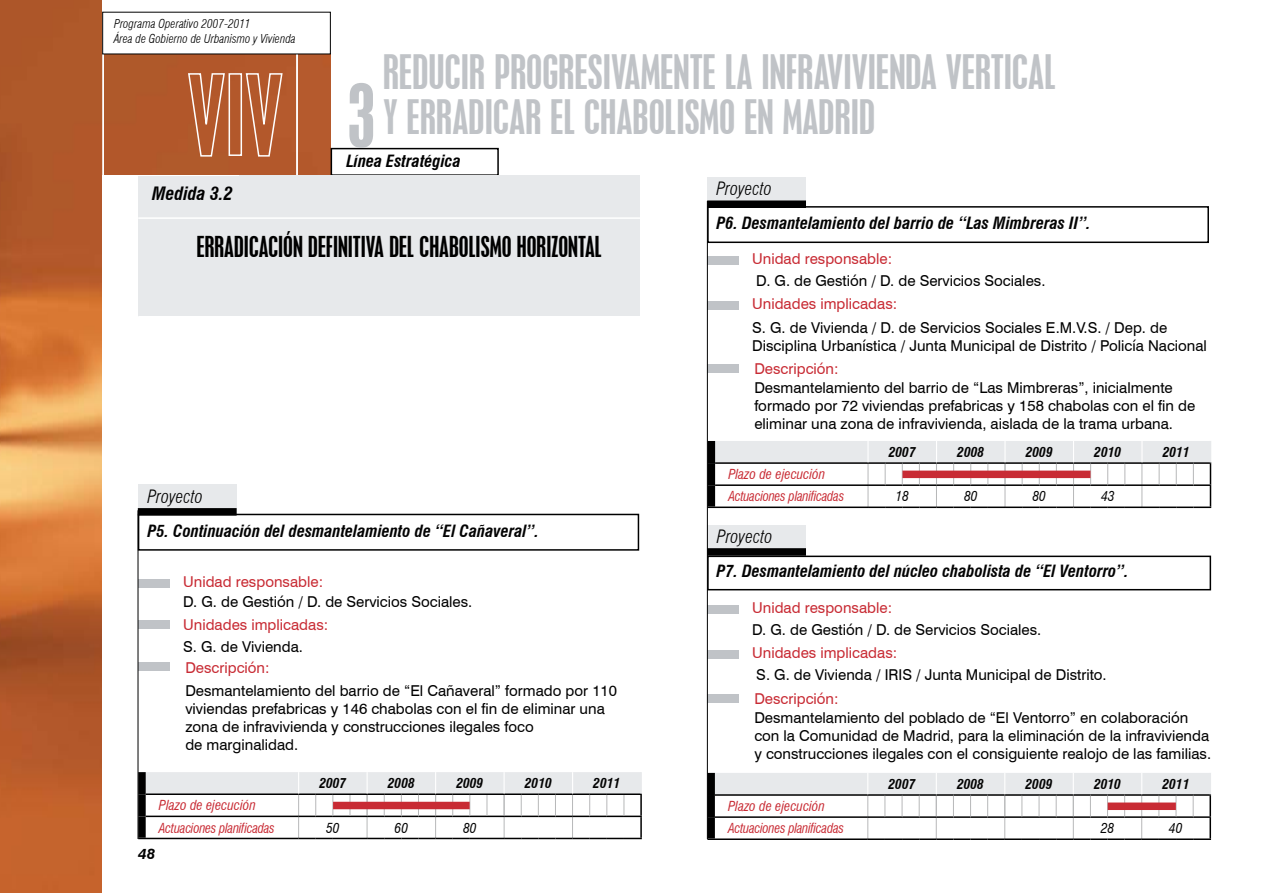
<style>
.page{position:relative;width:1263px;height:893px;background:#fff}
.page>*{position:absolute;margin:0;border:0;box-sizing:border-box;transform-origin:0 0}
.t1{font:84px "Swiss 924 BT Regular B";color:#c0c3c7}
.t2{font:condensed 42px/45px "Placard";color:#c0c3c7}
.t3{font:condensed 25.5px "Placard";color:#000}
.t4{font:italic 300 condensed 18px "Swiss 721 BT";color:#000}
.t5{font:italic 700 condensed 18px "Swiss 721 BT";color:#000}
.t6{font:italic 700 condensed 16.5px "Swiss 721 BT";color:#030303}
.t7{font:italic 700 condensed 16.5px "Swiss 721 BT";color:#000}
.t8{font:15px/18px "Swiss 721 BT";color:#000}
.t9{font:15px "Swiss 721 BT";color:#c82b34}
.t10{font:italic 700 15px "Swiss 721 BT";color:#000}
.t11{font:italic condensed 13.5px/22px "Swiss 721 BT";letter-spacing:-.02em;color:#c82b34}
.t12{font:italic 700 condensed 13.5px "Swiss 721 BT";color:#030303}
.t13{font:italic condensed 13.5px "Swiss 721 BT";color:#030303}
.t14{font:italic 300 condensed 12px/14.4px "Swiss 721 BT";color:#000}
</style>
<div class="page">
<img style="left:0;top:0;width:331px;height:893px">
<div style="left:102px;top:176px;width:269px;height:717px;background:#fff"></div>
<div style="left:102px;top:0;width:229px;height:54px;background:#fff"></div>
<svg style="left:187px;top:72px;width:39px;height:85px;background:#bc6e47"></svg>
<div style="left:229px;top:73px;width:13px;height:83px;border:2px solid #fff"></div>
<svg style="left:245px;top:72px;width:38px;height:85px;background:#bd6f48"></svg>
<hr style="left:296px;top:54px;width:2px;height:124px;background:#fff">
<hr style="left:102px;top:54px;width:2px;height:122px;background:#fff">
<div style="left:331px;top:148px;width:168px;height:28px;border:2px solid #000"></div>
<div style="left:138px;top:176px;width:502px;height:141px;background:#e7e9eb"></div>
<hr style="left:138px;top:316px;width:502px;height:1px;background:#fff">
<hr style="left:138px;top:217px;width:502px;height:2px;background:#fff">
<div style="left:707px;top:525px;width:99px;height:29px;background:#e7e9eb"></div>
<div style="left:707px;top:556px;width:504px;height:34px;border:2px solid #000"></div>
<div style="left:707px;top:605px;width:32px;height:9px;background:#c0c3c7"></div>
<div style="left:707px;top:650px;width:32px;height:8px;background:#c0c3c7"></div>
<div style="left:707px;top:695px;width:32px;height:8px;background:#c0c3c7"></div>
<div style="left:707px;top:548px;width:99px;height:8px;background:#000"></div>
<div style="left:138px;top:485px;width:99px;height:29px;background:#e7e9eb"></div>
<div style="left:138px;top:514px;width:501px;height:37px;border:2px solid #000"></div>
<div style="left:138px;top:579px;width:31px;height:8px;background:#c0c3c7"></div>
<div style="left:138px;top:621px;width:31px;height:8px;background:#c0c3c7"></div>
<div style="left:138px;top:662px;width:31px;height:9px;background:#c0c3c7"></div>
<div style="left:138px;top:508px;width:99px;height:8px;background:#000"></div>
<div style="left:707px;top:177px;width:99px;height:29px;background:#e7e9eb"></div>
<div style="left:707px;top:206px;width:502px;height:37px;border:2px solid #000"></div>
<div style="left:707px;top:256px;width:32px;height:9px;background:#c0c3c7"></div>
<div style="left:707px;top:301px;width:32px;height:8px;background:#c0c3c7"></div>
<div style="left:707px;top:364px;width:32px;height:8px;background:#c0c3c7"></div>
<div style="left:707px;top:200px;width:99px;height:8px;background:#000"></div>
<hr style="left:138px;top:510px;width:1px;height:329px;background:#000">
<hr style="left:707px;top:201px;width:1px;height:638px;background:#000">
<hr style="left:572px;top:795px;width:1px;height:43px;background:#b7b8b9">
<hr style="left:504px;top:795px;width:1px;height:43px;background:#b7b8b9">
<hr style="left:435px;top:795px;width:1px;height:43px;background:#b7b8b9">
<hr style="left:367px;top:795px;width:1px;height:43px;background:#b7b8b9">
<hr style="left:298px;top:795px;width:1px;height:43px;background:#b7b8b9">
<hr style="left:640px;top:817px;width:2px;height:21px;background:#000">
<hr style="left:138px;top:838px;width:161px;height:1px;background:#000">
<svg style="left:299px;top:838px;width:343px;height:1px"></svg>
<div style="left:138px;top:772px;width:8px;height:22px;background:#000"></div>
<div style="left:138px;top:794px;width:8px;height:22px;background:#000"></div>
<div style="left:138px;top:816px;width:8px;height:22px;background:#000"></div>
<svg style="left:142px;top:772px;width:500px;height:45px"></svg>
<hr style="left:640px;top:772px;width:2px;height:21px;background:#e7e9eb">
<div style="left:333px;top:802px;width:137px;height:7px;background:#c82b34"></div>
<hr style="left:708px;top:507px;width:160px;height:1px;background:#000">
<div style="left:708px;top:441px;width:7px;height:22px;background:#000"></div>
<div style="left:708px;top:463px;width:7px;height:22px;background:#000"></div>
<div style="left:708px;top:485px;width:7px;height:22px;background:#000"></div>
<svg style="left:711px;top:441px;width:500px;height:67px"></svg>
<div style="left:902px;top:471px;width:188px;height:7px;background:#c82b34"></div>
<hr style="left:1141px;top:796px;width:1px;height:43px;background:#b7b8b9">
<hr style="left:1073px;top:796px;width:1px;height:43px;background:#b7b8b9">
<hr style="left:1004px;top:796px;width:1px;height:43px;background:#b7b8b9">
<hr style="left:936px;top:796px;width:1px;height:43px;background:#b7b8b9">
<hr style="left:867px;top:796px;width:1px;height:43px;background:#b7b8b9">
<hr style="left:1209px;top:818px;width:2px;height:20px;background:#000">
<hr style="left:707px;top:838px;width:161px;height:2px;background:#000">
<svg style="left:868px;top:838px;width:343px;height:2px"></svg>
<div style="left:707px;top:773px;width:8px;height:22px;background:#000"></div>
<div style="left:707px;top:795px;width:8px;height:22px;background:#000"></div>
<div style="left:707px;top:817px;width:8px;height:21px;background:#000"></div>
<svg style="left:711px;top:773px;width:500px;height:45px"></svg>
<hr style="left:1209px;top:773px;width:2px;height:21px;background:#e7e9eb">
<div style="left:1108px;top:802px;width:68px;height:8px;background:#c82b34"></div>
<p class="t14" style="left:114px;top:17px;width:183px">Programa Operativo 2007-2011<br>Área de Gobierno de Urbanismo y Vivienda</p>
<h1 class="t1" style="left:347px;top:64px;width:30px">3</h1>
<h2 class="t2" style="left:383px;top:49px;width:674px">REDUCIR PROGRESIVAMENTE LA INFRAVIVIENDA VERTICAL<br>Y ERRADICAR EL CHABOLISMO EN MADRID</h2>
<p class="t7" style="left:346px;top:151px;width:116px">Línea Estratégica</p>
<p class="t5" style="left:152px;top:182px;width:82px">Medida 3.2</p>
<h3 class="t3" style="left:197px;top:231px;width:407px">ERRADICACIÓN DEFINITIVA DEL CHABOLISMO HORIZONTAL</h3>
<p class="t4" style="left:716px;top:178px;width:57px">Proyecto</p>
<p class="t6" style="left:716px;top:214px;width:375px">P6. Desmantelamiento del barrio de “Las Mimbreras II”.</p>
<p class="t9" style="left:752px;top:250px;width:141px">Unidad responsable:</p>
<p class="t8" style="left:756px;top:272px;width:291px">D. G. de Gestión / D. de Servicios Sociales.</p>
<p class="t9" style="left:752px;top:295px;width:147px">Unidades implicadas:</p>
<p class="t8" style="left:752px;top:318px;width:456px">S. G. de Vivienda / D. de Servicios Sociales E.M.V.S. / Dep. de<br>Disciplina Urbanística / Junta Municipal de Distrito / Policía Nacional</p>
<p class="t9" style="left:754px;top:360px;width:86px">Descripción:</p>
<p class="t8" style="left:754px;top:379px;width:442px">Desmantelamiento del barrio de “Las Mimbreras”, inicialmente formado por 72 viviendas prefabricas y 158 chabolas con el fin de eliminar una zona de infravivienda, aislada de la trama urbana.</p>
<p class="t12" style="left:889px;top:444px;width:28px">2007</p>
<p class="t12" style="left:957px;top:444px;width:28px">2008</p>
<p class="t12" style="left:1026px;top:444px;width:28px">2009</p>
<p class="t12" style="left:1094px;top:444px;width:28px">2010</p>
<p class="t12" style="left:1163px;top:444px;width:28px">2011</p>
<p class="t4" style="left:147px;top:485px;width:57px">Proyecto</p>
<p class="t6" style="left:148px;top:521px;width:393px">P5. Continuación del desmantelamiento de “El Cañaveral”.</p>
<p class="t9" style="left:183px;top:572px;width:141px">Unidad responsable:</p>
<p class="t8" style="left:183px;top:593px;width:291px">D. G. de Gestión / D. de Servicios Sociales.</p>
<p class="t9" style="left:183px;top:616px;width:147px">Unidades implicadas:</p>
<p class="t8" style="left:183px;top:638px;width:121px">S. G. de Vivienda.</p>
<p class="t9" style="left:185px;top:658px;width:86px">Descripción:</p>
<p class="t8" style="left:185px;top:682px;width:433px">Desmantelamiento del barrio de “El Cañaveral” formado por 110 viviendas prefabricas y 146 chabolas con el fin de eliminar una zona de infravivienda y construcciones ilegales foco<br>de marginalidad.</p>
<p class="t11" style="left:728px;top:463px;width:117px">Plazo de ejecución<br>Actuaciones planificadas</p>
<p class="t13" style="left:895px;top:488px;width:15px">18</p>
<p class="t13" style="left:964px;top:488px;width:15px">80</p>
<p class="t13" style="left:1032px;top:488px;width:15px">80</p>
<p class="t13" style="left:1101px;top:488px;width:15px">43</p>
<p class="t4" style="left:717px;top:526px;width:57px">Proyecto</p>
<p class="t6" style="left:716px;top:561px;width:413px">P7. Desmantelamiento del núcleo chabolista de “El Ventorro”.</p>
<p class="t9" style="left:752px;top:599px;width:141px">Unidad responsable:</p>
<p class="t8" style="left:752px;top:621px;width:291px">D. G. de Gestión / D. de Servicios Sociales.</p>
<p class="t9" style="left:752px;top:644px;width:147px">Unidades implicadas:</p>
<p class="t8" style="left:756px;top:666px;width:352px">S. G. de Vivienda / IRIS / Junta Municipal de Distrito.</p>
<p class="t9" style="left:754px;top:689px;width:86px">Descripción:</p>
<p class="t8" style="left:754px;top:708px;width:458px">Desmantelamiento del poblado de “El Ventorro” en colaboración con la Comunidad de Madrid, para la eliminación de la infravivienda y construcciones ilegales con el consiguiente realojo de las familias.</p>
<p class="t12" style="left:319px;top:775px;width:28px">2007</p>
<p class="t12" style="left:388px;top:775px;width:28px">2008</p>
<p class="t12" style="left:456px;top:775px;width:28px">2009</p>
<p class="t12" style="left:525px;top:775px;width:28px">2010</p>
<p class="t12" style="left:593px;top:775px;width:28px">2011</p>
<p class="t12" style="left:888px;top:776px;width:28px">2007</p>
<p class="t12" style="left:957px;top:776px;width:28px">2008</p>
<p class="t12" style="left:1025px;top:776px;width:28px">2009</p>
<p class="t12" style="left:1094px;top:776px;width:28px">2010</p>
<p class="t12" style="left:1162px;top:776px;width:28px">2011</p>
<p class="t11" style="left:159px;top:794px;width:117px">Plazo de ejecución<br>Actuaciones planificadas</p>
<p class="t13" style="left:326px;top:819px;width:15px">50</p>
<p class="t13" style="left:395px;top:819px;width:15px">60</p>
<p class="t13" style="left:463px;top:819px;width:15px">80</p>
<p class="t11" style="left:728px;top:795px;width:117px">Plazo de ejecución<br>Actuaciones planificadas</p>
<p class="t13" style="left:1101px;top:820px;width:15px">28</p>
<p class="t13" style="left:1169px;top:820px;width:15px">40</p>
<p class="t10" style="left:138px;top:844px;width:19px">48</p>
</div>
